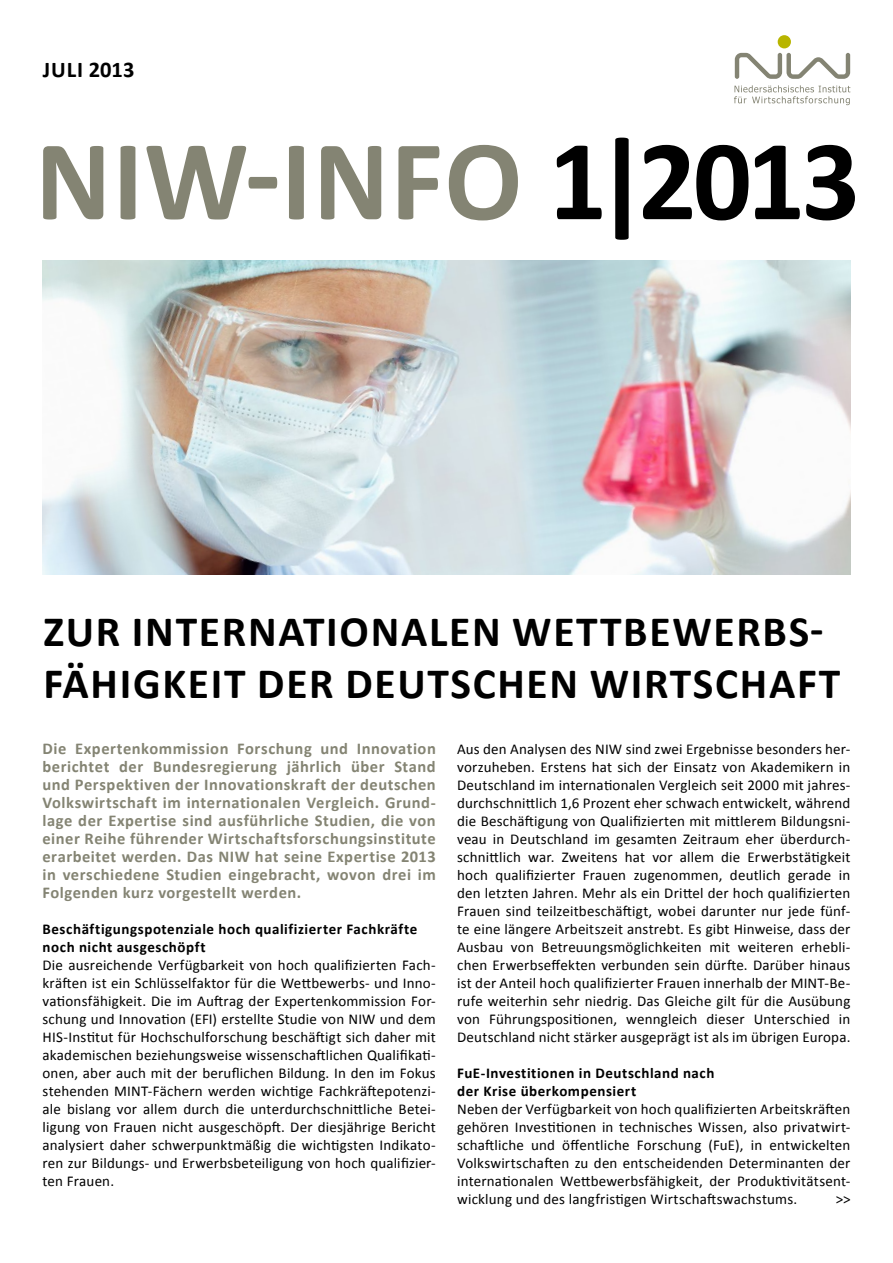
<style>
.page{position:relative;width:893px;height:1263px;background:#fff}
.page>*{position:absolute;margin:0;border:0;box-sizing:border-box;transform-origin:0 0}
.t1{font:700 115.5px "Calibri";letter-spacing:-.01em;color:#848473}
.t2{font:700 43.5px "Calibri";letter-spacing:.04em;color:#000}
.t3{font:700 22.5px "Calibri";letter-spacing:.02em;color:#000}
.t4{font:700 16.5px/18px "Calibri";letter-spacing:.03em;color:#848473;text-align:justify}
.t5{font:15px/18px "Calibri";letter-spacing:.01em;color:#000;text-align:justify}
.t6{font:700 15px/18px "Calibri";letter-spacing:.035em;color:#000}
.s1{color:#000}
</style>
<div class="page">
<div style="left:778px;top:35px;width:13px;height:13px;background:#b8b500;border-radius:50%"></div>
<svg style="left:735px;top:53px;width:115px;height:26px"></svg>
<svg style="left:734px;top:85px;width:116px;height:20px"></svg>
<img style="left:43px;top:261px;width:807px;height:313px">
<h3 class="t3" style="left:43px;top:56px;width:93px">juli 2013</h3>
<h1 class="t1" style="left:35px;top:107px;width:826px">NIW-in fo <span class="s1">1|2013</span></h1>
<h2 class="t2" style="left:43px;top:604px;width:181px">Zur intern</h2>
<h2 class="t2" style="left:278px;top:604px;width:372px">ationalen Wettbewerbs</h2>
<h2 class="t2" style="left:810px;top:604px;width:15px">-</h2>
<h2 class="t2" style="left:43px;top:656px;width:97px">fähigkei</h2>
<h2 class="t2" style="left:224px;top:656px;width:59px">t der</h2>
<h2 class="t2" style="left:345px;top:656px;width:496px">de utschen Wirtschaft</h2>
<p class="t4" style="left:43px;top:740px;width:395px">Die Expertenkommission Forschung und Innovation berichtet der Bundesregierung jährlich über Stand und Perspektiven der Innovationskraft der deutschen Volkswirtschaft im internationalen Vergleich. Grund&shy;lage der Expertise sind ausführliche Studien, die von einer Reihe führender Wirtschaftsforschungsinstitute erarbeitet werden. Das NIW hat seine Expertise 2013 in verschiedene Studien eingebracht, wovon drei im Folgenden kurz vorgestellt werden.</p>
<p class="t6" style="left:43px;top:920px;width:376px">Beschäftigungspotenziale hoch qualifizierter Fachkräfte noch nicht ausgeschöpft</p>
<p class="t5" style="left:43px;top:956px;width:395px">Die ausreichende Verfügbarkeit von hoch qualifizierten Fach&shy;kräften ist ein Schlüsselfaktor für die Wettbewerbs- und Inno&shy;vationsfähigkeit. Die im Auftrag der Expertenkommission For&shy;schung und Innovation (EFI) erstellte Studie von NIW und dem HIS-Institut für Hochschulforschung beschäftigt sich daher mit akademischen beziehungsweise wissenschaftlichen Qualifikati&shy;onen, aber auch mit der beruflichen Bildung. In den im Fokus stehenden MINT-Fächern werden wichtige Fachkräftepotenzi&shy;ale bislang vor allem durch die unterdurchschnittliche Betei&shy;ligung von Frauen nicht ausgeschöpft. Der diesjährige Bericht analysiert daher schwerpunktmäßig die wichtigsten Indikato&shy;ren zur Bildungs- und Erwerbsbeteiligung von hoch qualifizier&shy;ten Frauen.</p>
<p class="t5" style="left:457px;top:740px;width:395px">Aus den Analysen des NIW sind zwei Ergebnisse besonders her&shy;vorzuheben. Erstens hat sich der Einsatz von Akademikern in Deutschland im internationalen Vergleich seit 2000 mit jahres&shy;durchschnittlich 1,6 Prozent eher schwach entwickelt, während die Beschäftigung von Qualifizierten mit mittlerem Bildungsni&shy;veau in Deutschland im gesamten Zeitraum eher überdurch&shy;schnittlich war. Zweitens hat vor allem die Erwerbstätigkeit hoch qualifizierter Frauen zugenommen, deutlich gerade in den letzten Jahren. Mehr als ein Drittel der hoch qualifizierten Frauen sind teilzeitbeschäftigt, wobei darunter nur jede fünf&shy;te eine längere Arbeitszeit anstrebt. Es gibt Hinweise, dass der Ausbau von Betreuungsmöglichkeiten mit weiteren erhebli&shy;chen Erwerbseffekten verbunden sein dürfte. Darüber hinaus ist der Anteil hoch qualifizierter Frauen innerhalb der MINT-Be&shy;rufe weiterhin sehr niedrig. Das Gleiche gilt für die Ausübung von Führungspositionen, wenngleich dieser Unterschied in Deutschland nicht stärker ausgeprägt ist als im übrigen Europa.</p>
<p class="t6" style="left:457px;top:1064px;width:259px">FuE-Investitionen in Deutschland nach der Krise überkompensiert</p>
<p class="t5" style="left:457px;top:1100px;width:395px">Neben der Verfügbarkeit von hoch qualifizierten Arbeitskräften gehören Investitionen in technisches Wissen, also privatwirt&shy;schaftliche und öffentliche Forschung (FuE), in entwickelten Volkswirtschaften zu den entscheidenden Determinanten der internationalen Wettbewerbsfähigkeit, der Produktivitätsent&shy;wicklung und des langfristigen Wirtschaftswachstums.</p>
<p class="t5" style="left:836px;top:1190px;width:16px">&gt;&gt;</p>
</div>
